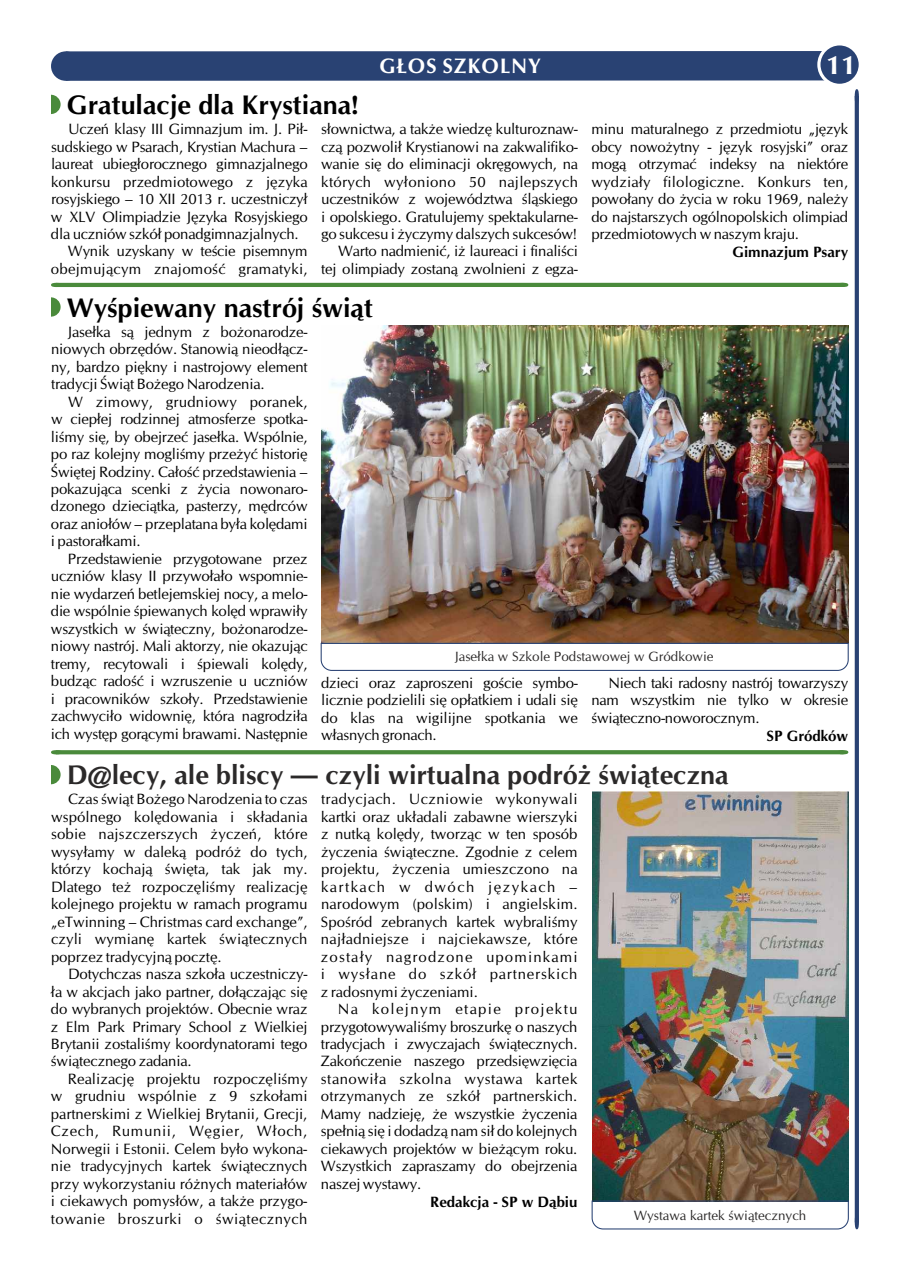
<style>
.page{position:relative;width:910px;height:1280px;background:#fff}
.page>*{position:absolute;margin:0;border:0;box-sizing:border-box;transform-origin:0 0}
.t1{font:700 27px "CG Omega";color:#2b2929}
.t2{font:700 27px "CG Omega";color:#000}
.t3{font:700 27px "CG Omega";color:#fff}
.t4{font:700 21px "CG Omega";letter-spacing:.04em;color:#fff}
.t5{font:15px/17.4px "CG Omega";letter-spacing:-.015em;color:#000;text-align:justify}
.t6{font:700 15px "CG Omega";color:#000}
.t7{font:15px "CG Omega";letter-spacing:.02em;color:#000}
.t8{font:15px "CG Omega";letter-spacing:.005em;color:#000}
.t9{font:13.5px "CG Omega";color:#2b2929}
.s1{font-family:"Arial"}
</style>
<div class="page">
<div style="left:41px;top:95px;width:20px;height:19px;background:#4a8a3b;border-radius:50%"></div>
<div style="left:39px;top:89px;width:12px;height:33px;background:#fff"></div>
<div style="left:41px;top:297px;width:20px;height:20px;background:#4a8a3b;border-radius:50%"></div>
<div style="left:39px;top:292px;width:12px;height:32px;background:#fff"></div>
<hr style="left:51px;top:283px;width:797px;height:4px;background:#4a8a3b">
<img style="left:321px;top:325px;width:527px;height:317px">
<svg style="left:320px;top:642px;width:529px;height:29px"></svg>
<div style="left:41px;top:765px;width:20px;height:19px;background:#4a8a3b;border-radius:50%"></div>
<div style="left:39px;top:759px;width:12px;height:33px;background:#fff"></div>
<svg style="left:51px;top:750px;width:797px;height:4px;background:#508e42"></svg>
<img style="left:592px;top:791px;width:256px;height:409px">
<svg style="left:591px;top:1200px;width:258px;height:30px"></svg>
<div style="left:69px;top:51px;width:755px;height:30px;background:#294273"></div>
<div style="left:51px;top:51px;width:29px;height:30px;background:#294273;border-radius:50%"></div>
<div style="left:817px;top:42px;width:45px;height:45px;border:6px solid #fff;border-radius:50%"></div>
<div style="left:820px;top:45px;width:39px;height:39px;background:#294273;border-radius:50%"></div>
<svg style="left:855px;top:89px;width:4px;height:1140px;background:#2c4475"></svg>
<h1 class="t2" style="left:67px;top:94px;width:293px">Gratulacje dla Krystiana!</h1>
<h2 class="t4" style="left:380px;top:58px;width:163px">GŁOS SZKOLNY</h2>
<h1 class="t3" style="left:825px;top:54px;width:31px">11</h1>
<p class="t5" style="left:68px;top:121px;width:241px">Uczeń klasy III Gimnazjum im. J. Pił-</p>
<p class="t5" style="left:51px;top:139px;width:258px">sudskiego w Psarach, Krystian Machura –</p>
<p class="t5" style="left:51px;top:156px;width:258px">laureat ubiegłorocznego gimnazjalnego</p>
<p class="t8" style="left:51px;top:175px;width:258px">konkursu przedmiotowego z języka</p>
<p class="t5" style="left:51px;top:191px;width:258px">rosyjskiego – 10 XII 2013 r. uczestniczył</p>
<p class="t5" style="left:51px;top:209px;width:258px">w XLV Olimpiadzie Języka Rosyjskiego</p>
<p class="t5" style="left:51px;top:226px;width:249px">dla uczniów szkół ponadgimnazjalnych.</p>
<p class="t5" style="left:68px;top:244px;width:241px">Wynik uzyskany w teście pisemnym</p>
<p class="t7" style="left:51px;top:263px;width:258px">obejmującym znajomość gramatyki,</p>
<p class="t5" style="left:321px;top:121px;width:258px;text-align:right">słownictwa, a także wiedzę kulturoznaw&shy;czą pozwolił Krystianowi na zakwalifiko&shy;wanie się do eliminacji okręgowych, na których wyłoniono 50 najlepszych uczestników z województwa śląskiego i opolskiego. Gratulujemy spektakularne&shy;go sukcesu i życzymy dalszych sukcesów!<br>Warto nadmienić, iż laureaci i finaliści tej olimpiady zostaną zwolnieni z egza-</p>
<p class="t5" style="left:591px;top:121px;width:258px">minu maturalnego z przedmiotu „język obcy nowożytny - język rosyjski” oraz mogą otrzymać indeksy na niektóre wydziały filologiczne. Konkurs ten, powołany do życia w roku 1969, należy do najstarszych ogólnopolskich olimpiad przedmiotowych w naszym kraju.</p>
<p class="t6" style="left:733px;top:246px;width:117px">Gimnazjum Psary</p>
<h1 class="t2" style="left:67px;top:297px;width:308px">Wyśpiewany nastrуj świąt</h1>
<p class="t5" style="left:51px;top:324px;width:258px;text-indent:17px">Jasełka są jednym z bożonarodze&shy;niowych obrzędów. Stanowią nieodłącz&shy;ny, bardzo piękny i nastrojowy element tradycji Świąt Bożego Narodzenia.</p>
<p class="t5" style="left:51px;top:394px;width:258px;text-indent:17px">W zimowy, grudniowy poranek, w ciepłej rodzinnej atmosferze spotka&shy;liśmy się, by obejrzeć jasełka. Wspólnie, po raz kolejny mogliśmy przeżyć historię Świętej Rodziny. Całość przedstawienia – pokazująca scenki z życia nowonaro&shy;dzonego dzieciątka, pasterzy, mędrców oraz aniołów – przeplatana była kolędami i pastorałkami.</p>
<p class="t5" style="left:51px;top:551px;width:258px;text-indent:17px">Przedstawienie przygotowane przez uczniów klasy II przywołało wspomnie&shy;nie wydarzeń betlejemskiej nocy, a melo&shy;die wspólnie śpiewanych kolęd wprawiły wszystkich w świąteczny, bożonarodze&shy;niowy nastrój. Mali aktorzy, nie okazując tremy, recytowali i śpiewali kolędy, budząc radość i wzruszenie u uczniów i pracowników szkoły. Przedstawienie zachwyciło widownię, która nagrodziła ich występ gorącymi brawami. Następnie</p>
<p class="t9" style="left:455px;top:650px;width:260px">Jasełka w Szkole Podstawowej w Gródkowie</p>
<p class="t5" style="left:321px;top:675px;width:258px">dzieci oraz zaproszeni goście symbo&shy;licznie podzielili się opłatkiem i udali się do klas na wigilijne spotkania we własnych gronach.</p>
<p class="t5" style="left:591px;top:675px;width:258px;text-indent:17px">Niech taki radosny nastrój towarzyszy nam wszystkim nie tylko w okresie świąteczno-noworocznym.</p>
<p class="t6" style="left:767px;top:729px;width:83px">SP Grуdkуw</p>
<h1 class="t1" style="left:67px;top:764px;width:663px">D@lecy, ale bliscy <span class="s1">—</span> czyli wirtualna podrуż świąteczna</h1>
<p class="t5" style="left:51px;top:792px;width:258px;text-indent:17px">Czas świąt Bożego Narodzenia to czas wspólnego kolędowania i składania sobie najszczerszych życzeń, które wysyłamy w daleką podróż do tych, którzy kochają święta, tak jak my.<br>Dlatego też rozpoczęliśmy realizację kolejnego projektu w ramach programu „eTwinning – Christmas card exchange”, czyli wymianę kartek świątecznych poprzez tradycyjną pocztę.</p>
<p class="t5" style="left:51px;top:966px;width:258px;text-indent:17px">Dotychczas nasza szkoła uczestniczy&shy;ła w akcjach jako partner, dołączając się do wybranych projektów. Obecnie wraz z Elm Park Primary School z Wielkiej Brytanii zostaliśmy koordynatorami tego świątecznego zadania.</p>
<p class="t5" style="left:51px;top:1071px;width:258px;text-indent:17px">Realizację projektu rozpoczęliśmy w grudniu wspólnie z 9 szkołami partnerskimi z Wielkiej Brytanii, Grecji, Czech, Rumunii, Węgier, Włoch, Norwegii i Estonii. Celem było wykona&shy;nie tradycyjnych kartek świątecznych przy wykorzystaniu różnych materiałów i ciekawych pomysłów, a także przygo&shy;towanie broszurki o świątecznych</p>
<p class="t5" style="left:321px;top:792px;width:258px">tradycjach. Uczniowie wykonywali kartki oraz układali zabawne wierszyki z nutką kolędy, tworząc w ten sposób życzenia świąteczne. Zgodnie z celem projektu, życzenia umieszczono na kartkach w dwóch językach – narodowym (polskim) i angielskim.<br>Spośród zebranych kartek wybraliśmy najładniejsze i najciekawsze, które zostały nagrodzone upominkami i wysłane do szkół partnerskich z radosnymi życzeniami.</p>
<p class="t5" style="left:321px;top:1001px;width:258px;text-indent:17px">Na kolejnym etapie projektu przygotowywaliśmy broszurkę o naszych tradycjach i zwyczajach świątecznych.<br>Zakończenie naszego przedsięwzięcia stanowiła szkolna wystawa kartek otrzymanych ze szkół partnerskich.<br>Mamy nadzieję, że wszystkie życzenia spełnią się i dodadzą nam sił do kolejnych ciekawych projektów w bieżącym roku.<br>Wszystkich zapraszamy do obejrzenia naszej wystawy.</p>
<p class="t6" style="left:430px;top:1195px;width:149px">Redakcja - SP w Dąbiu</p>
<p class="t9" style="left:634px;top:1209px;width:174px">Wystawa kartek świątecznych</p>
</div>
